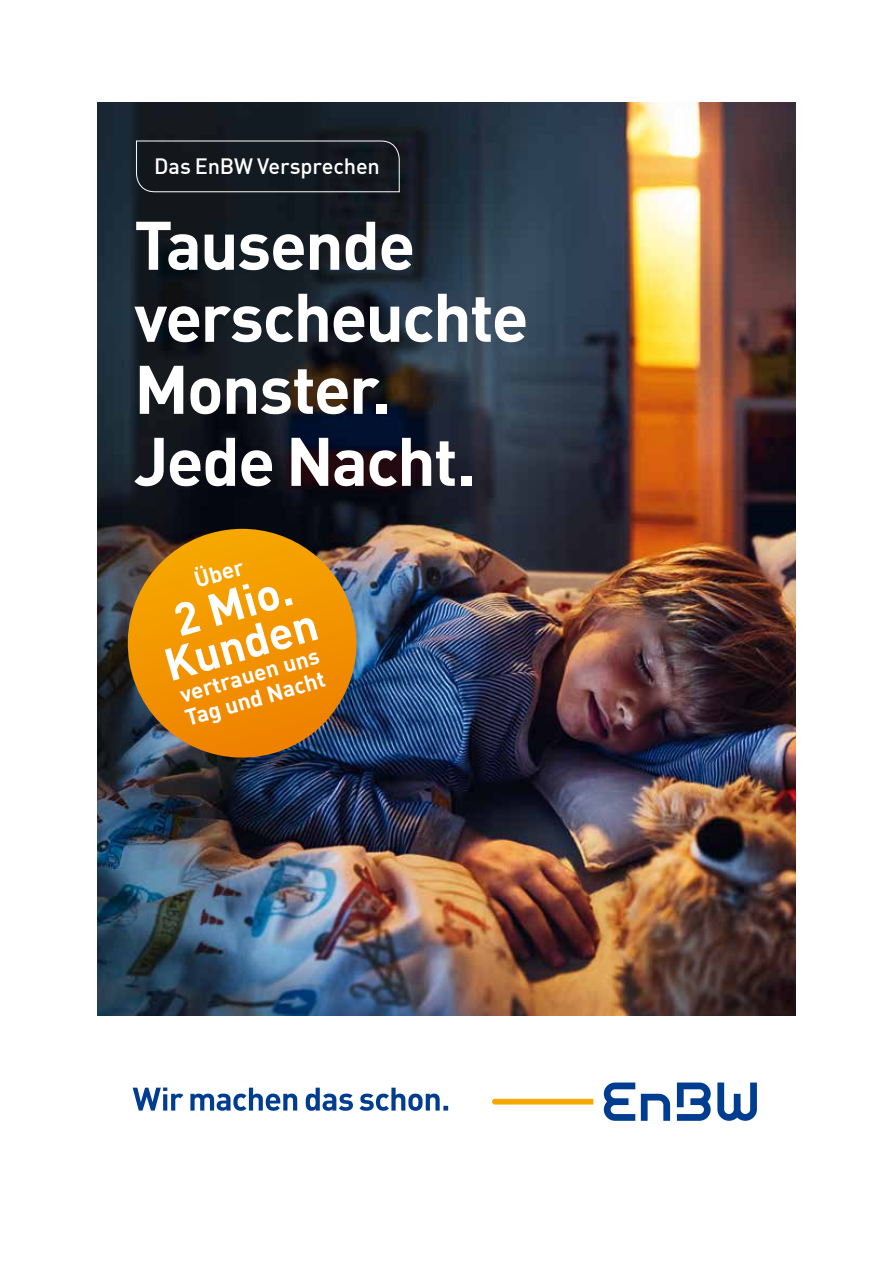
<style>
.page{position:relative;width:893px;height:1263px;background:#fff}
.page>*{position:absolute;margin:0;border:0;box-sizing:border-box;transform-origin:0 0}
.t1{font:700 67.5px/72px "En BWDIN Pro";letter-spacing:-.025em;color:#fff}
.t2{font:700 45px/40.5px "En BWDIN Pro";color:#fff;text-align:center}
.t3{font:700 22.5px/23.9px "En BWDIN Pro";color:#fff}
.t4{font:500 21.75px "En BWDIN Pro";letter-spacing:-.005em;color:#fff}
</style>
<div class="page">
<img style="left:98px;top:102px;width:697px;height:913px">
<svg style="left:604px;top:1082px;width:153px;height:39px"></svg>
<svg style="left:492px;top:1099px;width:101px;height:5px"></svg>
<svg style="left:133px;top:1087px;width:315px;height:24px"></svg>
<img style="left:115px;top:529px;width:254px;height:241px">
<svg style="left:136px;top:140px;width:264px;height:53px;background:#1d2228"></svg>
<p class="t4" style="left:154px;top:148px;width:227px">Das EnBW Versprechen</p>
<p class="t1" style="left:134px;top:200px;width:396px">Tausende verscheuchte<br>Monster.<br>Jede Nacht.</p>
<p class="t3" style="left:191px;top:566px;width:52px;rotate:-16deg">Über</p>
<p class="t2" style="left:147px;top:602px;width:159px;rotate:-16deg">2 Mio.<br>Kunden</p>
<p class="t3" style="left:175px;top:681px;width:146px;rotate:-16deg">vertrauen uns<br>Tag und Nacht</p>
</div>
